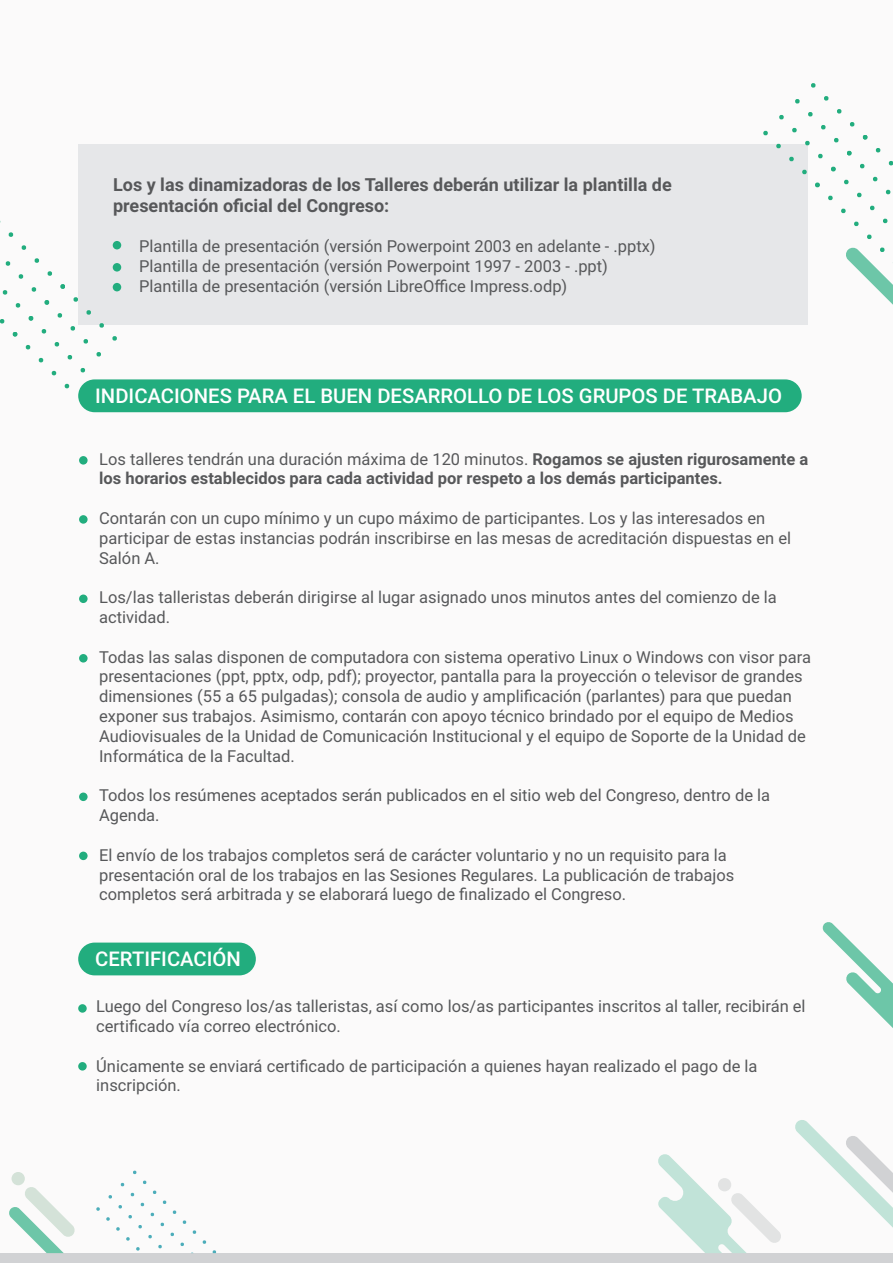
<style>
.page{position:relative;width:893px;height:1263px;background:#fbfafa}
.page>*{position:absolute;margin:0;border:0;box-sizing:border-box;transform-origin:0 0}
.t1{font:500 20.25px "Roboto";color:#fff}
.t2{font:700 18px/21.6px "Roboto";color:#57585a}
.t3{font:16.5px/19.8px "Roboto";color:#57585a}
.t4{font:700 16.5px/19.8px "Roboto";color:#57585a}
.s1{font-weight:400}
</style>
<div class="page">
<svg style="left:795px;top:1120px;width:98px;height:108px"></svg>
<div style="left:0;top:1253px;width:893px;height:10px;background:#d1d2d4"></div>
<div style="left:78px;top:379px;width:724px;height:33px;background:#22ad7e;border-radius:16px"></div>
<div style="left:79px;top:456px;width:9px;height:9px;background:#22ad7e;border-radius:50%"></div>
<div style="left:79px;top:515px;width:9px;height:9px;background:#22ad7e;border-radius:50%"></div>
<div style="left:79px;top:594px;width:9px;height:9px;background:#22ad7e;border-radius:50%"></div>
<div style="left:79px;top:654px;width:9px;height:8px;background:#22ad7e;border-radius:50%"></div>
<div style="left:79px;top:792px;width:9px;height:9px;background:#22ad7e;border-radius:50%"></div>
<div style="left:79px;top:852px;width:9px;height:8px;background:#22ad7e;border-radius:50%"></div>
<div style="left:78px;top:942px;width:178px;height:33px;background:#22ad7e;border-radius:16px"></div>
<div style="left:78px;top:1004px;width:9px;height:9px;background:#22ad7e;border-radius:50%"></div>
<div style="left:78px;top:1062px;width:9px;height:8px;background:#22ad7e;border-radius:50%"></div>
<div style="left:78px;top:144px;width:730px;height:181px;background:#e6e7e9"></div>
<svg style="left:0;top:319px;width:5px;height:5px"></svg>
<svg style="left:2px;top:290px;width:6px;height:5px"></svg>
<svg style="left:15px;top:303px;width:6px;height:5px"></svg>
<svg style="left:5px;top:261px;width:6px;height:5px"></svg>
<svg style="left:18px;top:274px;width:5px;height:5px"></svg>
<svg style="left:31px;top:287px;width:5px;height:5px"></svg>
<svg style="left:8px;top:232px;width:5px;height:5px"></svg>
<svg style="left:21px;top:245px;width:5px;height:5px"></svg>
<svg style="left:34px;top:258px;width:5px;height:5px"></svg>
<svg style="left:47px;top:271px;width:5px;height:5px"></svg>
<svg style="left:13px;top:332px;width:5px;height:5px"></svg>
<svg style="left:25px;top:345px;width:6px;height:5px"></svg>
<svg style="left:38px;top:358px;width:6px;height:5px"></svg>
<svg style="left:51px;top:371px;width:6px;height:5px"></svg>
<svg style="left:64px;top:383px;width:5px;height:6px"></svg>
<svg style="left:28px;top:316px;width:6px;height:5px"></svg>
<svg style="left:41px;top:329px;width:5px;height:5px"></svg>
<svg style="left:54px;top:342px;width:5px;height:5px"></svg>
<svg style="left:67px;top:355px;width:5px;height:5px"></svg>
<svg style="left:80px;top:368px;width:5px;height:5px"></svg>
<svg style="left:44px;top:300px;width:5px;height:5px"></svg>
<svg style="left:57px;top:313px;width:5px;height:5px"></svg>
<svg style="left:70px;top:326px;width:5px;height:5px"></svg>
<svg style="left:83px;top:339px;width:5px;height:5px"></svg>
<svg style="left:96px;top:352px;width:5px;height:5px"></svg>
<svg style="left:60px;top:284px;width:5px;height:5px"></svg>
<svg style="left:73px;top:297px;width:5px;height:5px"></svg>
<svg style="left:86px;top:310px;width:5px;height:5px"></svg>
<svg style="left:99px;top:323px;width:5px;height:5px"></svg>
<svg style="left:112px;top:336px;width:5px;height:5px"></svg>
<svg style="left:888px;top:161px;width:5px;height:5px"></svg>
<svg style="left:875px;top:148px;width:6px;height:5px"></svg>
<svg style="left:886px;top:189px;width:5px;height:6px"></svg>
<svg style="left:873px;top:176px;width:5px;height:6px"></svg>
<svg style="left:860px;top:164px;width:5px;height:5px"></svg>
<svg style="left:883px;top:218px;width:5px;height:5px"></svg>
<svg style="left:870px;top:205px;width:5px;height:5px"></svg>
<svg style="left:857px;top:192px;width:5px;height:6px"></svg>
<svg style="left:844px;top:179px;width:5px;height:6px"></svg>
<svg style="left:867px;top:234px;width:5px;height:5px"></svg>
<svg style="left:854px;top:221px;width:5px;height:5px"></svg>
<svg style="left:841px;top:208px;width:5px;height:5px"></svg>
<svg style="left:828px;top:195px;width:5px;height:5px"></svg>
<svg style="left:863px;top:135px;width:5px;height:5px"></svg>
<svg style="left:850px;top:122px;width:5px;height:5px"></svg>
<svg style="left:837px;top:109px;width:5px;height:5px"></svg>
<svg style="left:824px;top:96px;width:5px;height:5px"></svg>
<svg style="left:811px;top:83px;width:5px;height:5px"></svg>
<svg style="left:847px;top:151px;width:5px;height:5px"></svg>
<svg style="left:834px;top:138px;width:5px;height:5px"></svg>
<svg style="left:821px;top:125px;width:5px;height:5px"></svg>
<svg style="left:808px;top:112px;width:5px;height:5px"></svg>
<svg style="left:795px;top:99px;width:5px;height:5px"></svg>
<svg style="left:831px;top:166px;width:5px;height:6px"></svg>
<svg style="left:818px;top:154px;width:5px;height:5px"></svg>
<svg style="left:805px;top:141px;width:5px;height:5px"></svg>
<svg style="left:792px;top:128px;width:5px;height:5px"></svg>
<svg style="left:779px;top:115px;width:5px;height:5px"></svg>
<svg style="left:815px;top:182px;width:5px;height:5px"></svg>
<svg style="left:802px;top:169px;width:5px;height:6px"></svg>
<svg style="left:789px;top:156px;width:5px;height:6px"></svg>
<svg style="left:776px;top:143px;width:5px;height:6px"></svg>
<svg style="left:763px;top:131px;width:5px;height:5px"></svg>
<svg style="left:846px;top:247px;width:47px;height:58px"></svg>
<svg style="left:822px;top:922px;width:71px;height:106px"></svg>
<div style="left:12px;top:1172px;width:13px;height:13px;background:#d4e2d8;border-radius:50%"></div>
<svg style="left:9px;top:1187px;width:66px;height:66px"></svg>
<svg style="left:202px;top:1240px;width:4px;height:4px"></svg>
<svg style="left:192px;top:1230px;width:4px;height:4px"></svg>
<svg style="left:183px;top:1220px;width:3px;height:4px"></svg>
<svg style="left:173px;top:1210px;width:3px;height:4px"></svg>
<svg style="left:163px;top:1200px;width:4px;height:4px"></svg>
<svg style="left:153px;top:1190px;width:4px;height:4px"></svg>
<svg style="left:143px;top:1180px;width:4px;height:4px"></svg>
<svg style="left:133px;top:1170px;width:4px;height:4px"></svg>
<svg style="left:180px;top:1242px;width:4px;height:4px"></svg>
<svg style="left:170px;top:1232px;width:4px;height:4px"></svg>
<svg style="left:160px;top:1222px;width:4px;height:4px"></svg>
<svg style="left:150px;top:1212px;width:4px;height:4px"></svg>
<svg style="left:140px;top:1202px;width:4px;height:4px"></svg>
<svg style="left:130px;top:1192px;width:4px;height:4px"></svg>
<svg style="left:158px;top:1244px;width:4px;height:4px"></svg>
<svg style="left:148px;top:1235px;width:4px;height:3px"></svg>
<svg style="left:138px;top:1225px;width:4px;height:3px"></svg>
<svg style="left:128px;top:1215px;width:4px;height:4px"></svg>
<svg style="left:118px;top:1205px;width:4px;height:4px"></svg>
<svg style="left:108px;top:1195px;width:4px;height:4px"></svg>
<svg style="left:136px;top:1247px;width:4px;height:4px"></svg>
<svg style="left:126px;top:1237px;width:4px;height:4px"></svg>
<svg style="left:116px;top:1227px;width:4px;height:4px"></svg>
<svg style="left:106px;top:1217px;width:4px;height:4px"></svg>
<svg style="left:96px;top:1207px;width:4px;height:4px"></svg>
<svg style="left:658px;top:1154px;width:123px;height:99px"></svg>
<div style="left:113px;top:241px;width:8px;height:8px;background:#22ad7e;border-radius:50%"></div>
<div style="left:113px;top:263px;width:8px;height:9px;background:#22ad7e;border-radius:50%"></div>
<div style="left:113px;top:283px;width:8px;height:8px;background:#22ad7e;border-radius:50%"></div>
<p class="t2" style="left:113px;top:175px;width:560px">Los y las dinamizadoras de los Talleres deberán utilizar la plantilla de presentación oficial del Congreso:</p>
<p class="t3" style="left:139px;top:238px;width:518px">Plantilla de presentación (versión Powerpoint 2003 en adelante - .pptx)<br>Plantilla de presentación (versión Powerpoint 1997 - 2003 - .ppt)<br>Plantilla de presentación (versión LibreOffice Impress.odp)</p>
<p class="t1" style="left:95px;top:388px;width:688px">INDICACIONES PARA EL BUEN DESARROLLO DE LOS GRUPOS DE TRABAJO</p>
<p class="t4" style="left:99px;top:451px;width:711px"><span class="s1">Los talleres tendrán una duración máxima de 120 minutos.</span> Rogamos se ajusten rigurosamente a los horarios establecidos para cada actividad por respeto a los demás participantes.</p>
<p class="t3" style="left:99px;top:510px;width:693px">Contarán con un cupo mínimo y un cupo máximo de participantes. Los y las interesados en participar de estas instancias podrán inscribirse en las mesas de acreditación dispuestas en el<br>Salón A.</p>
<p class="t3" style="left:99px;top:589px;width:679px">Los/las talleristas deberán dirigirse al lugar asignado unos minutos antes del comienzo de la actividad.</p>
<p class="t3" style="left:99px;top:649px;width:713px">Todas las salas disponen de computadora con sistema operativo Linux o Windows con visor para presentaciones (ppt, pptx, odp, pdf); proyector, pantalla para la proyección o televisor de grandes dimensiones (55 a 65 pulgadas); consola de audio y amplificación (parlantes) para que puedan exponer sus trabajos. Asimismo, contarán con apoyo técnico brindado por el equipo de Medios Audiovisuales de la Unidad de Comunicación Institucional y el equipo de Soporte de la Unidad de Informática de la Facultad.</p>
<p class="t3" style="left:99px;top:787px;width:672px">Todos los resúmenes aceptados serán publicados en el sitio web del Congreso, dentro de la<br>Agenda.</p>
<p class="t3" style="left:99px;top:847px;width:637px">El envío de los trabajos completos será de carácter voluntario y no un requisito para la presentación oral de los trabajos en las Sesiones Regulares. La publicación de trabajos completos será arbitrada y se elaborará luego de finalizado el Congreso.</p>
<p class="t1" style="left:95px;top:951px;width:147px">CERTIFICACIÓN</p>
<p class="t3" style="left:96px;top:998px;width:711px">Luego del Congreso los/as talleristas, así como los/as participantes inscritos al taller, recibirán el certificado vía correo electrónico.</p>
<p class="t3" style="left:96px;top:1057px;width:663px">Únicamente se enviará certificado de participación a quienes hayan realizado el pago de la inscripción.</p>
</div>
